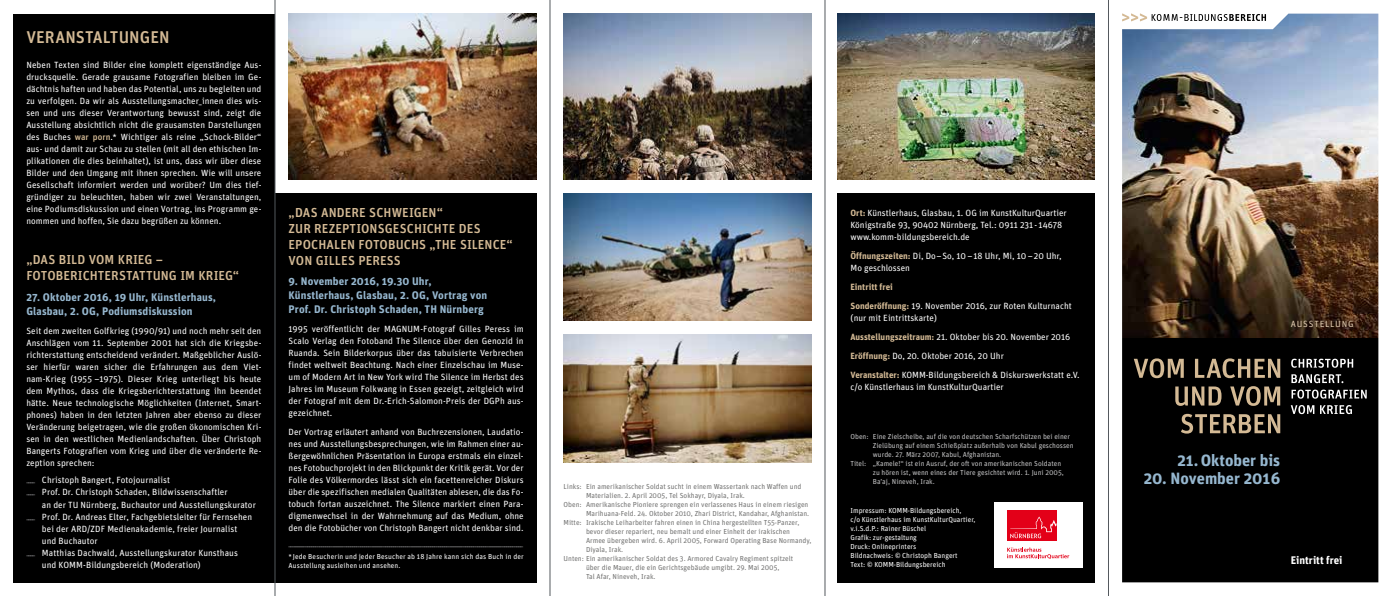
<style>
.page{position:relative;width:1392px;height:596px;background:#fff}
.page>*{position:absolute;margin:0;border:0;box-sizing:border-box;transform-origin:0 0}
.t1{font:500 17px "Unit";letter-spacing:.005em;color:#d4ba95}
.t2{font:700 16.3px "Unit";color:#96b7cf}
.t3{font:500 13px/16px "Unit";letter-spacing:.005em;color:#d4ba95}
.t4{font:700 11px/14px "Unit";letter-spacing:.01em;color:#96b7cf}
.t5{font:700 11px "Unit";color:#fff}
.t6{font:9px/12px "Unit";color:#fff}
.t7{font:300 9px "Unit";color:#aaaaac}
.t8{font:9px "Unit";letter-spacing:.095em;color:#dfcaaf}
.t9{font:7.2px "Unit";color:#747473}
.t10{font:7.2px "Unit";color:#c2c2c3}
.t11{font:7.2px/9px "Unit";color:#fff}
.s1{font-weight:500;color:#d4ba95}
.s2{font-weight:300;color:#aaaaac}
.s3{font-weight:700;color:#d4ba95}
</style>
<div class="page">
<div style="left:14px;top:14px;width:261px;height:568px;background:#000"></div>
<img style="left:1122px;top:13px;width:257px;height:570px">
<div style="left:275px;top:193px;width:261px;height:389px;background:#000"></div>
<svg style="left:1122px;top:13px;width:144px;height:8px"></svg>
<div style="left:838px;top:193px;width:257px;height:389px;background:#000"></div>
<div style="left:994px;top:501px;width:88px;height:66px;background:#fff"></div>
<div style="left:1007px;top:510px;width:49px;height:31px;background:#e30018"></div>
<svg style="left:1010px;top:516px;width:46px;height:22px"></svg>
<svg style="left:1007px;top:547px;width:62px;height:11px"></svg>
<svg style="left:1181px;top:413px;width:99px;height:20px;background:#5e5242"></svg>
<svg style="left:1175px;top:386px;width:105px;height:19px;background:#5d5141"></svg>
<svg style="left:1134px;top:358px;width:146px;height:20px;background:#554b3c"></svg>
<svg style="left:1291px;top:405px;width:61px;height:9px"></svg>
<svg style="left:1291px;top:389px;width:76px;height:9px"></svg>
<svg style="left:1291px;top:374px;width:52px;height:9px"></svg>
<svg style="left:1291px;top:358px;width:62px;height:9px"></svg>
<hr style="left:275px;top:0;width:1px;height:595px;background:#54595e">
<hr style="left:550px;top:0;width:1px;height:595px;background:#54595e">
<hr style="left:825px;top:0;width:1px;height:595px;background:#54595e">
<hr style="left:1108px;top:0;width:1px;height:595px;background:#54595e">
<img style="left:289px;top:14px;width:247px;height:165px">
<img style="left:564px;top:14px;width:247px;height:165px">
<img style="left:564px;top:193px;width:247px;height:128px">
<img style="left:838px;top:14px;width:257px;height:165px">
<img style="left:564px;top:334px;width:247px;height:128px">
<h1 class="t1" style="left:26px;top:27px;width:145px">VERANSTALTUNGEN</h1>
<p class="t6" style="left:26px;top:58px;width:237px;text-align:justify">Neben Texten sind Bilder eine komplett eigenständige Aus&shy;drucksquelle. Gerade grausame Fotografien bleiben im Ge&shy;dächtnis haften und haben das Potential, uns zu begleiten und zu verfolgen. Da wir als Ausstellungsmacher_innen dies wis&shy;sen und uns dieser Verantwortung bewusst sind, zeigt die Ausstellung absichtlich nicht die grausamsten Darstellungen des Buches <span class="s1">war porn</span>.* Wichtiger als reine „Schock-Bilder“ aus- und damit zur Schau zu stellen (mit all den ethischen Im&shy;plikationen die dies beinhaltet), ist uns, dass wir über diese Bilder und den Umgang mit ihnen sprechen. Wie will unsere Gesellschaft informiert werden und worüber? Um dies tief&shy;gründiger zu beleuchten, haben wir zwei Veranstaltungen, eine Podiumsdiskussion und einen Vortrag, ins Programm ge&shy;nommen und hoffen, Sie dazu begrüßen zu können.</p>
<h3 class="t3" style="left:26px;top:251px;width:214px">„DAS BILD VOM KRIEG –<br>FOTOBERICHTERSTATTUNG IM KRIEG“</h3>
<p class="t4" style="left:26px;top:289px;width:191px">27. Oktober 2016, 19 Uhr, Künstlerhaus,<br>Glasbau, 2. OG, Podiumsdiskussion</p>
<p class="t6" style="left:26px;top:324px;width:236px;text-align:justify">Seit dem zweiten Golfkrieg (1990/91) und noch mehr seit den Anschlägen vom 11. September 2001 hat sich die Kriegsbe&shy;richterstattung entscheidend verändert. Maßgeblicher Auslö&shy;ser hierfür waren sicher die Erfahrungen aus dem Viet&shy;nam-Krieg (1955 –1975). Dieser Krieg unterliegt bis heute dem Mythos, dass die Kriegsberichterstattung ihn beendet hätte. Neue technologische Möglichkeiten (Internet, Smart&shy;phones) haben in den letzten Jahren aber ebenso zu dieser Veränderung beigetragen, wie die großen ökonomischen Kri&shy;sen in den westlichen Medienlandschaften. Über Christoph Bangerts Fotografien vom Krieg und über die veränderte Re&shy;zeption sprechen:</p>
<p class="t6" style="left:26px;top:474px;width:145px"><span class="s2">____</span> Christoph Bangert, Fotojournalist</p>
<p class="t6" style="left:26px;top:486px;width:203px"><span class="s2">____</span> Prof. Dr. Christoph Schaden, Bildwissenschaftler</p>
<p class="t6" style="left:42px;top:498px;width:215px">an der TU Nürnberg, Buchautor und Ausstellungskurator</p>
<p class="t6" style="left:26px;top:510px;width:227px"><span class="s2">____</span> Prof. Dr. Andreas Elter, Fachgebietsleiter für Fernsehen</p>
<p class="t6" style="left:42px;top:522px;width:197px">bei der ARD/ZDF Medienakademie, freier Journalist</p>
<p class="t6" style="left:42px;top:534px;width:57px">und Buchautor</p>
<p class="t6" style="left:26px;top:546px;width:213px"><span class="s2">____</span> Matthias Dachwald, Ausstellungskurator Kunsthaus</p>
<p class="t6" style="left:42px;top:558px;width:160px">und KOMM-Bildungsbereich (Moderation)</p>
<h3 class="t3" style="left:289px;top:204px;width:226px">„DAS ANDERE SCHWEIGEN“<br>ZUR REZEPTIONSGESCHICHTE DES<br>EPOCHALEN FOTOBUCHS „THE SILENCE“<br>VON GILLES PERESS</h3>
<p class="t4" style="left:289px;top:273px;width:200px">9. November 2016, 19.30 Uhr,<br>Künstlerhaus, Glasbau, 2. OG, Vortrag von<br>Prof. Dr. Christoph Schaden, TH Nürnberg</p>
<p class="t6" style="left:289px;top:322px;width:237px;text-align:justify">1995 veröffentlicht der MAGNUM-Fotograf Gilles Peress im Scalo Verlag den Fotoband The Silence über den Genozid in Ruanda. Sein Bilderkorpus über das tabuisierte Verbrechen findet weltweit Beachtung. Nach einer Einzelschau im Muse&shy;um of Modern Art in New York wird The Silence im Herbst des Jahres im Museum Folkwang in Essen gezeigt, zeitgleich wird der Fotograf mit dem Dr.-Erich-Salomon-Preis der DGPh aus&shy;gezeichnet.</p>
<p class="t6" style="left:289px;top:425px;width:236px;text-align:justify">Der Vortrag erläutert anhand von Buchrezensionen, Laudatio&shy;nes und Ausstellungsbesprechungen, wie im Rahmen einer au&shy;ßergewöhnlichen Präsentation in Europa erstmals ein einzel&shy;nes Fotobuchprojekt in den Blickpunkt der Kritik gerät. Vor der Folie des Völkermordes lässt sich ein facettenreicher Diskurs über die spezifischen medialen Qualitäten ablesen, die das Fo&shy;tobuch fortan auszeichnet. The Silence markiert einen Para&shy;digmenwechsel in der Wahrnehmung auf das Medium, ohne den die Fotobücher von Christoph Bangert nicht denkbar sind.</p>
<p class="t11" style="left:289px;top:552px;width:237px">*Jede Besucherin und jeder Besucher ab 18 Jahre kann sich das Buch in der<br>Ausstellung ausleihen und ansehen.</p>
<p class="t7" style="left:289px;top:538px;width:236px">__________________________________________________________________________________________________________________</p>
<p class="t9" style="left:564px;top:481px;width:239px">Links: Ein amerikanischer Soldat sucht in einem Wassertank nach Waffen und</p>
<p class="t9" style="left:586px;top:490px;width:160px">Materialien. 2. April 2005, Tel Sokhayr, Diyala, Irak.</p>
<p class="t9" style="left:564px;top:499px;width:246px">Oben: Amerikanische Pioniere sprengen ein verlassenes Haus in einem riesigen</p>
<p class="t9" style="left:586px;top:508px;width:225px">Marihuana-Feld. 24. Oktober 2010, Zhari District, Kandahar, Afghanistan.</p>
<p class="t9" style="left:564px;top:517px;width:237px">Mitte: Irakische Leiharbeiter fahren einen in China hergestellten T55-Panzer,</p>
<p class="t9" style="left:586px;top:526px;width:206px">bevor dieser repariert, neu bemalt und einer Einheit der irakischen</p>
<p class="t9" style="left:586px;top:535px;width:227px">Armee übergeben wird. 6. April 2005, Forward Operating Base Normandy,</p>
<p class="t9" style="left:586px;top:544px;width:39px">Diyala, Irak.</p>
<p class="t9" style="left:564px;top:553px;width:231px">Unten: Ein amerikanischer Soldat des 3. Armored Cavalry Regiment spitzelt</p>
<p class="t9" style="left:586px;top:562px;width:195px">über die Mauer, die ein Gerichtsgebäude umgibt. 29. Mai 2005,</p>
<p class="t9" style="left:586px;top:571px;width:71px">Tal Afar, Nineveh, Irak.</p>
<p class="t6" style="left:850px;top:206px;width:218px"><span class="s3">Ort:</span> Künstlerhaus, Glasbau, 1. OG im KunstKulturQuartier<br>Königstraße 93, 90402 Nürnberg, Tel.: 0911 231 - 14678 www.komm-bildungsbereich.de</p>
<p class="t6" style="left:850px;top:249px;width:213px"><span class="s3">Öffnungszeiten:</span> Di, Do–So, 10 –18 Uhr, Mi, 10 –20 Uhr,<br>Mo geschlossen</p>
<p class="t6" style="left:850px;top:277px;width:223px;line-height:19.1px"><span class="s3">Eintritt frei<br>Sonderöffnung:</span> 19. November 2016, zur Roten Kulturnacht</p>
<p class="t6" style="left:850px;top:308px;width:231px;line-height:19.1px">(nur mit Eintrittskarte)<br><span class="s3">Ausstellungszeitraum:</span> 21. Oktober bis 20. November 2016<br><span class="s3">Eröffnung:</span> Do, 20. Oktober 2016, 20 Uhr<br><span class="s3">Veranstalter:</span> KOMM-Bildungsbereich &amp; Diskurswerkstatt e.V.</p>
<p class="t6" style="left:850px;top:381px;width:155px">c/o Künstlerhaus im KunstKulturQuartier</p>
<p class="t10" style="left:850px;top:432px;width:221px">Oben: Eine Zielscheibe, auf die von deutschen Scharfschützen bei einer</p>
<p class="t10" style="left:873px;top:441px;width:202px">Zielübung auf einem Schießplatz außerhalb von Kabul geschossen</p>
<p class="t10" style="left:873px;top:450px;width:130px">wurde. 27. März 2007, Kabul, Afghanistan.</p>
<p class="t10" style="left:850px;top:459px;width:212px">Titel: „Kamele!“ ist ein Ausruf, der oft von amerikanischen Soldaten</p>
<p class="t10" style="left:873px;top:468px;width:192px">zu hören ist, wenn eines der Tiere gesichtet wird. 1. Juni 2005,</p>
<p class="t10" style="left:873px;top:477px;width:63px">Ba’aj, Nineveh, Irak.</p>
<p class="t11" style="left:850px;top:506px;width:127px">Impressum: KOMM-Bildungsbereich,<br>c/o Künstlerhaus im KunstKulturQuartier, v.i.S.d.P.: Rainer Büschel<br>Grafik: zur-gestaltung<br>Druck: Onlineprinters<br>Bildnachweis: © Christoph Bangert<br>Text: © KOMM-Bildungsbereich</p>
<p class="t8" style="left:1291px;top:318px;width:65px">AUSSTELLUNG</p>
<h2 class="t2" style="left:1177px;top:450px;width:104px">21. Oktober bis</h2>
<h2 class="t2" style="left:1144px;top:468px;width:138px">20. November 2016</h2>
<p class="t5" style="left:1291px;top:552px;width:53px">Eintritt frei</p>
</div>
